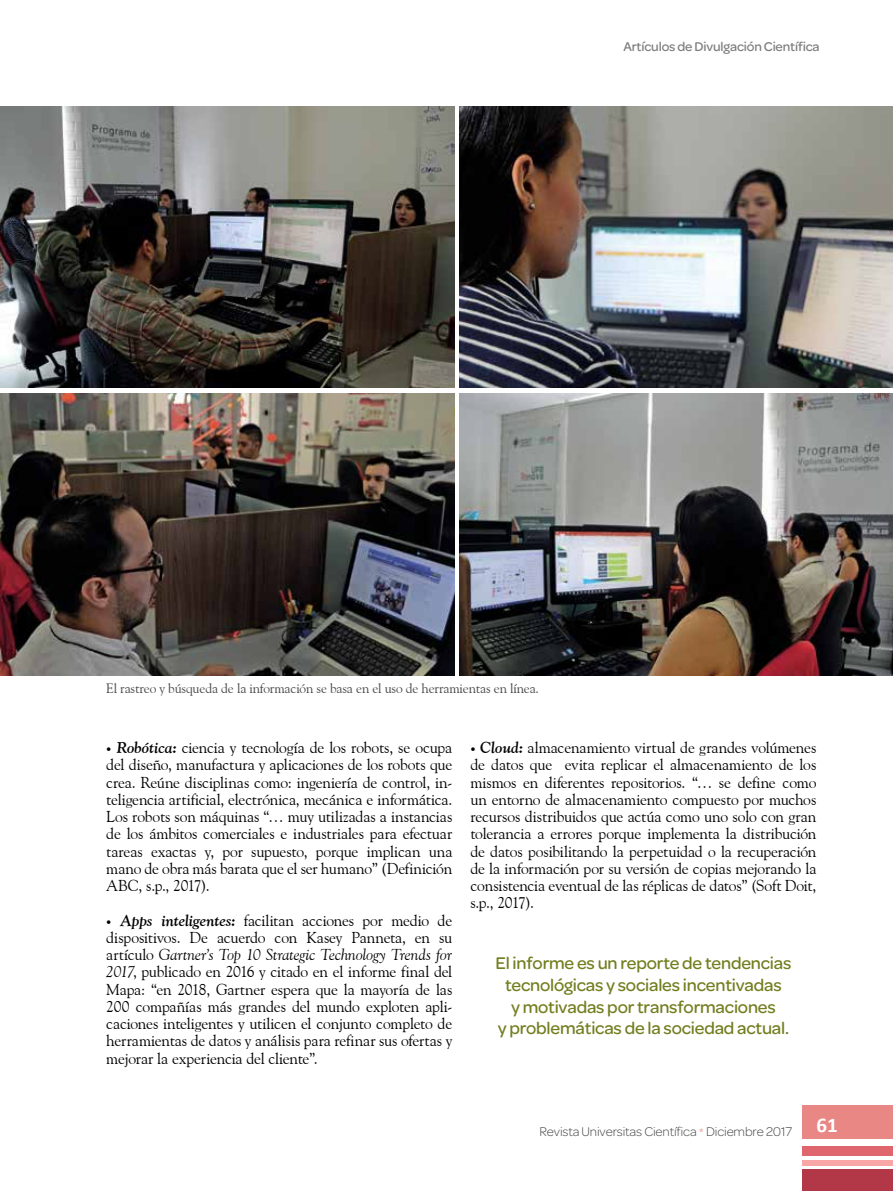
<style>
.page{position:relative;width:893px;height:1191px;background:#fff}
.page>*{position:absolute;margin:0;border:0;box-sizing:border-box;transform-origin:0 0}
.t1{font:500 18px/21.6px "Omnes";letter-spacing:-.01em;color:#737e1f;text-align:center}
.t2{font:15.75px/17.2px "Goudy Old Style BT";letter-spacing:-.015em;color:#000;text-align:justify}
.t3{font:13.5px "Goudy Old Style BT";letter-spacing:-.01em;color:#464646}
.t4{font:300 13.5px "Omnes";letter-spacing:-.01em;color:#464646}
.t5{font:500 13.5px "Omnes";letter-spacing:-.01em;color:#7c7c7c}
.s1{font-family:"Omnes";font-weight:500}
.s2{font-weight:700;font-style:italic}
.s3{font-style:italic}
.s4{color:#ea928d}
</style>
<div class="page">
<div style="left:802px;top:1146px;width:91px;height:10px;background:#de666c"></div>
<div style="left:802px;top:1169px;width:91px;height:22px;background:#b23848"></div>
<div style="left:802px;top:1160px;width:91px;height:5px;background:#f9a6a7"></div>
<div style="left:802px;top:1105px;width:91px;height:34px;background:#e98784"></div>
<img style="left:459px;top:394px;width:434px;height:281px">
<img style="left:0;top:106px;width:455px;height:282px">
<img style="left:459px;top:106px;width:434px;height:282px">
<img style="left:0;top:394px;width:455px;height:281px">
<p class="t5" style="left:623px;top:39px;width:198px">Artículos de Divulgación Científica</p>
<p class="t3" style="left:106px;top:680px;width:434px">El rastreo y búsqueda de la información se basa en el uso de herramientas en línea.</p>
<p class="t2" style="left:106px;top:738px;width:348px"><span class="s1">•</span> <span class="s2">Robótica:</span> ciencia y tecnología de los robots, se ocupa del diseño, manufactura y aplicaciones de los robots que crea. Reúne disciplinas como: ingeniería de control, in&shy;teligencia artificial, electrónica, mecánica e informática.<br>Los robots son máquinas “… muy utilizadas a instancias de los ámbitos comerciales e industriales para efectuar tareas exactas y, por supuesto, porque implican una mano de obra más barata que el ser humano” (Definición ABC, s.p., 2017).</p>
<p class="t2" style="left:106px;top:911px;width:348px"><span class="s1">•</span> <span class="s2">Apps inteligentes:</span> facilitan acciones por medio de dispositivos. De acuerdo con Kasey Panneta, en su artículo <span class="s3">Gartner’s Top 10 Strategic Technology Trends for 2017</span>, publicado en 2016 y citado en el informe final del Mapa: “en 2018, Gartner espera que la mayoría de las 200 compañías más grandes del mundo exploten apli&shy;caciones inteligentes y utilicen el conjunto completo de herramientas de datos y análisis para refinar sus ofertas y mejorar la experiencia del cliente”.</p>
<p class="t2" style="left:470px;top:739px;width:348px"><span class="s1">•</span> <span class="s2">Cloud:</span> almacenamiento virtual de grandes volúmenes de datos que evita replicar el almacenamiento de los mismos en diferentes repositorios. “… se define como un entorno de almacenamiento compuesto por muchos recursos distribuidos que actúa como uno solo con gran tolerancia a errores porque implementa la distribución de datos posibilitando la perpetuidad o la recuperación de la información por su versión de copias mejorando la consistencia eventual de las réplicas de datos” (Soft Doit, s.p., 2017).</p>
<p class="t1" style="left:495px;top:952px;width:298px">El informe es un reporte de tendencias tecnológicas y sociales incentivadas<br>y motivadas por transformaciones<br>y problemáticas de la sociedad actual.</p>
<p class="t4" style="left:539px;top:1123px;width:300px">Revista Universitas Científica <span class="s4">*</span> Diciembre 2017 <sup>61</sup></p>
</div>
